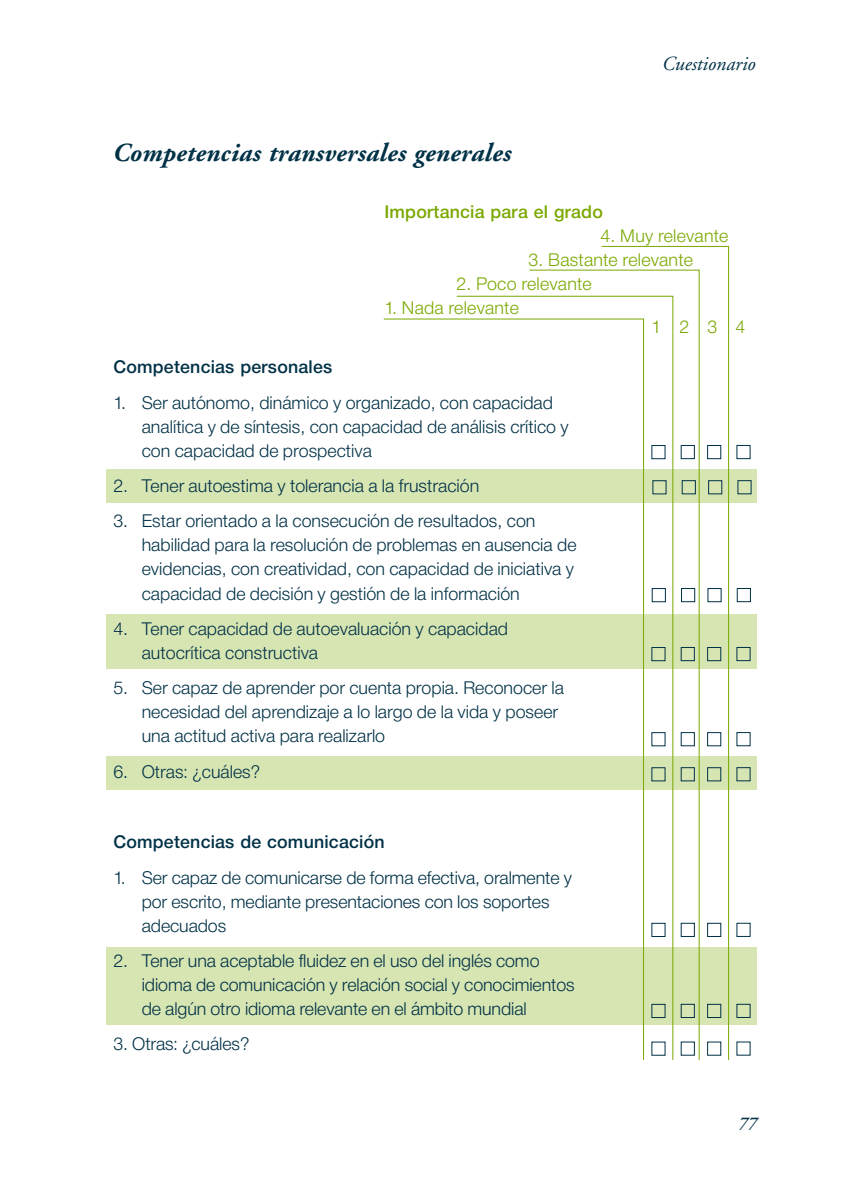
<style>
.page{position:relative;width:842px;height:1191px;background:#fff}
.page>*{position:absolute;margin:0;border:0;box-sizing:border-box;transform-origin:0 0}
.t1{font:italic 700 26px "Adobe Garamond";letter-spacing:.01em;color:#003146}
.t2{font:italic 20px "Adobe Garamond";color:#003146}
.t3{font:19px/24px "NH45";color:#003146}
.t4{font:19px "NH45";letter-spacing:.01em;color:#7aa800}
.t5{font:19px "NH65";letter-spacing:.01em;color:#003146}
.t6{font:19px "NH65";letter-spacing:.01em;color:#7aa800}
.t7{font:italic 600 18px "Adobe Garamond";color:#003146}
</style>
<div class="page">
<div style="left:107px;top:756px;width:650px;height:33px;background:#d7e5b3"></div>
<div style="left:106px;top:946px;width:650px;height:78px;background:#d7e5b3"></div>
<div style="left:106px;top:614px;width:650px;height:55px;background:#d7e5b3"></div>
<div style="left:107px;top:469px;width:650px;height:34px;background:#d7e5b3"></div>
<svg style="left:601px;top:245px;width:129px;height:815px"></svg>
<svg style="left:529px;top:269px;width:171px;height:791px"></svg>
<svg style="left:456px;top:295px;width:218px;height:765px"></svg>
<svg style="left:383px;top:318px;width:261px;height:742px"></svg>
<div style="left:651px;top:445px;width:14px;height:14px;border:1px solid #003146"></div>
<div style="left:681px;top:445px;width:14px;height:14px;border:1px solid #003146"></div>
<div style="left:707px;top:445px;width:14px;height:14px;border:1px solid #003146"></div>
<div style="left:736px;top:445px;width:15px;height:14px;border:1px solid #003146"></div>
<div style="left:652px;top:480px;width:14px;height:14px;border:1px solid #003146"></div>
<div style="left:682px;top:480px;width:14px;height:14px;border:1px solid #003146"></div>
<div style="left:708px;top:480px;width:14px;height:14px;border:1px solid #003146"></div>
<div style="left:652px;top:588px;width:14px;height:14px;border:1px solid #003146"></div>
<div style="left:681px;top:588px;width:14px;height:14px;border:1px solid #003146"></div>
<div style="left:707px;top:588px;width:15px;height:14px;border:1px solid #003146"></div>
<div style="left:737px;top:588px;width:14px;height:14px;border:1px solid #003146"></div>
<div style="left:651px;top:647px;width:14px;height:14px;border:1px solid #003146"></div>
<div style="left:681px;top:647px;width:14px;height:14px;border:1px solid #003146"></div>
<div style="left:707px;top:647px;width:14px;height:14px;border:1px solid #003146"></div>
<div style="left:736px;top:647px;width:15px;height:14px;border:1px solid #003146"></div>
<div style="left:651px;top:732px;width:14px;height:14px;border:1px solid #003146"></div>
<div style="left:681px;top:732px;width:14px;height:14px;border:1px solid #003146"></div>
<div style="left:707px;top:732px;width:14px;height:14px;border:1px solid #003146"></div>
<div style="left:651px;top:767px;width:14px;height:14px;border:1px solid #003146"></div>
<div style="left:681px;top:767px;width:14px;height:14px;border:1px solid #003146"></div>
<div style="left:707px;top:767px;width:14px;height:14px;border:1px solid #003146"></div>
<div style="left:651px;top:922px;width:14px;height:15px;border:1px solid #003146"></div>
<div style="left:681px;top:922px;width:14px;height:15px;border:1px solid #003146"></div>
<div style="left:707px;top:922px;width:14px;height:15px;border:1px solid #003146"></div>
<div style="left:681px;top:1041px;width:14px;height:14px;border:1px solid #003146"></div>
<div style="left:707px;top:1041px;width:14px;height:14px;border:1px solid #003146"></div>
<div style="left:651px;top:1003px;width:14px;height:15px;border:1px solid #003146"></div>
<div style="left:681px;top:1003px;width:14px;height:15px;border:1px solid #003146"></div>
<div style="left:707px;top:1003px;width:14px;height:15px;border:1px solid #003146"></div>
<div style="left:736px;top:1003px;width:15px;height:15px;border:1px solid #003146"></div>
<h1 class="t1" style="left:113px;top:142px;width:400px">Competencias transversales generales</h1>
<p class="t2" style="left:662px;top:56px;width:95px">Cuestionario</p>
<p class="t6" style="left:384px;top:206px;width:220px">Importancia para el grado</p>
<p class="t4" style="left:600px;top:230px;width:129px">4. Muy relevante</p>
<p class="t4" style="left:528px;top:254px;width:166px">3. Bastante relevante</p>
<p class="t4" style="left:456px;top:278px;width:137px">2. Poco relevante</p>
<p class="t4" style="left:384px;top:302px;width:136px">1. Nada relevante</p>
<p class="t4" style="left:651px;top:320px;width:96px">1234</p>
<p class="t5" style="left:113px;top:361px;width:220px">Competencias personales</p>
<p class="t3" style="left:142px;top:392px;width:428px;text-indent:-28px">1. Ser autónomo, dinámico y organizado, con capacidad analítica y de síntesis, con capacidad de análisis crítico y con capacidad de prospectiva</p>
<p class="t3" style="left:113px;top:475px;width:367px">2. Tener autoestima y tolerancia a la frustración</p>
<p class="t3" style="left:142px;top:511px;width:436px;text-indent:-28px">3. Estar orientado a la consecución de resultados, con habilidad para la resolución de problemas en ausencia de evidencias, con creatividad, con capacidad de iniciativa y capacidad de decisión y gestión de la información</p>
<p class="t3" style="left:142px;top:618px;width:368px;text-indent:-28px">4. Tener capacidad de autoevaluación y capacidad autocrítica constructiva</p>
<p class="t3" style="left:142px;top:677px;width:424px;text-indent:-28px">5. Ser capaz de aprender por cuenta propia. Reconocer la necesidad del aprendizaje a lo largo de la vida y poseer una actitud activa para realizarlo</p>
<p class="t3" style="left:113px;top:761px;width:148px">6. Otras: ¿cuáles?</p>
<p class="t5" style="left:113px;top:835px;width:273px">Competencias de comunicación</p>
<p class="t3" style="left:142px;top:867px;width:432px;text-indent:-28px">1. Ser capaz de comunicarse de forma efectiva, oralmente y por escrito, mediante presentaciones con los soportes adecuados</p>
<p class="t3" style="left:142px;top:950px;width:434px;text-indent:-28px">2. Tener una aceptable fluidez en el uso del inglés como idioma de comunicación y relación social y conocimientos de algún otro idioma relevante en el ámbito mundial</p>
<p class="t3" style="left:113px;top:1033px;width:138px">3. Otras: ¿cuáles?</p>
<p class="t7" style="left:738px;top:1115px;width:20px">77</p>
</div>
